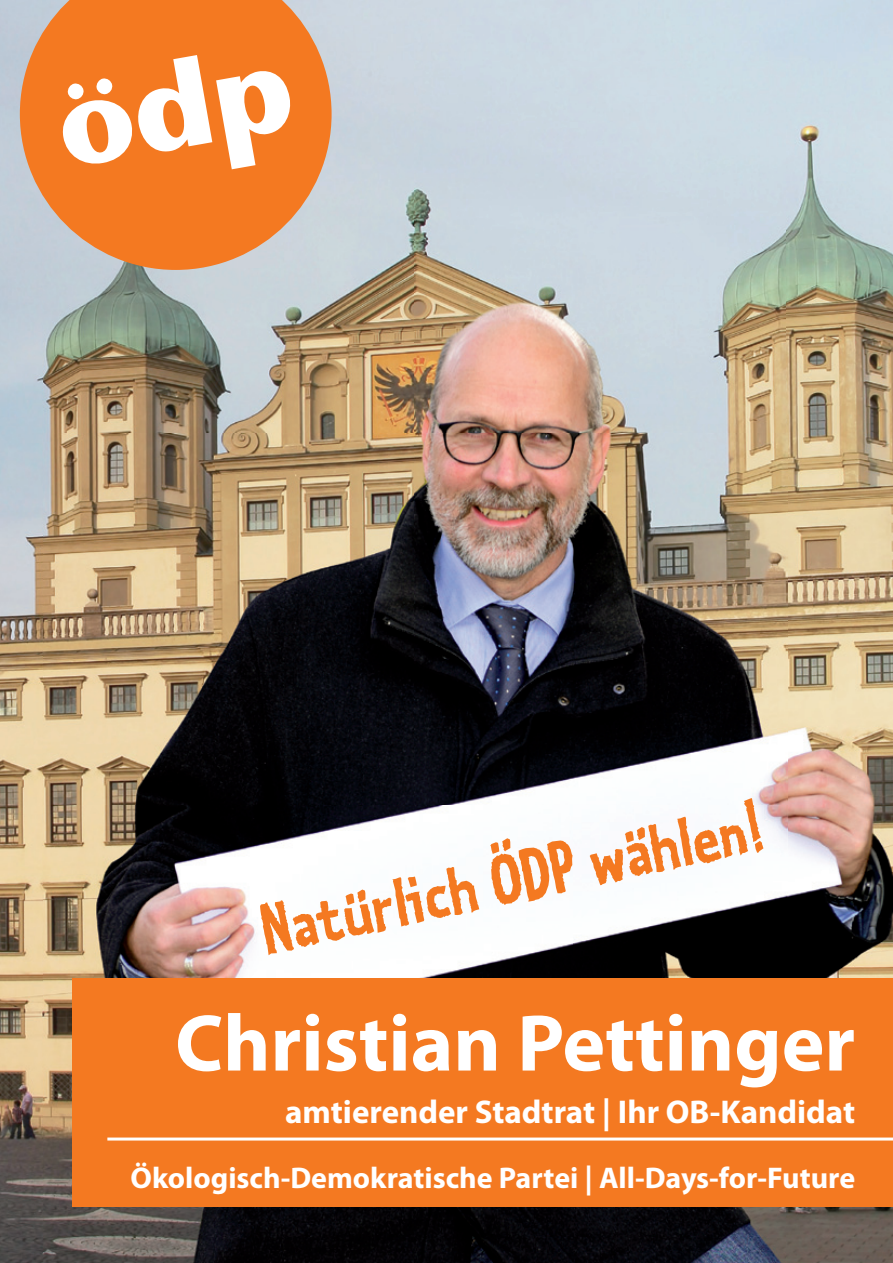
<style>
.page{position:relative;width:893px;height:1263px;background:#fff}
.page>*{position:absolute;margin:0;border:0;box-sizing:border-box;transform-origin:0 0}
.t1{font:700 81px "Myriad Pro";color:#fff}
.t2{font:74.1px "Kosmik Bold One";color:#f47921}
.t3{font:700 33px "Myriad Pro";color:#fff}
.t4{font:700 30px "Myriad Pro";color:#fff}
</style>
<div class="page">
<img style="left:0;top:107px;width:43px;height:1156px">
<img style="left:43px;top:62px;width:850px;height:1201px">
<svg style="left:20px;top:0;width:312px;height:270px;background:#e88d4d"></svg>
<svg style="left:60px;top:55px;width:232px;height:114px"></svg>
<div style="left:72px;top:978px;width:821px;height:229px;background:#f47921"></div>
<hr style="left:107px;top:1137px;width:786px;height:3px;background:#fff">
<h2 class="t2" style="left:250px;top:884px;width:514px;rotate:-12deg">Natürlich ÖDP wählen!</h2>
<h1 class="t1" style="left:175px;top:990px;width:681px">Christian Pettinger</h1>
<p class="t3" style="left:285px;top:1090px;width:571px">amtierender Stadtrat | Ihr OB-Kandidat</p>
<p class="t4" style="left:130px;top:1158px;width:726px">Ökologisch-Demokratische Partei | All-Days-for-Future</p>
</div>
